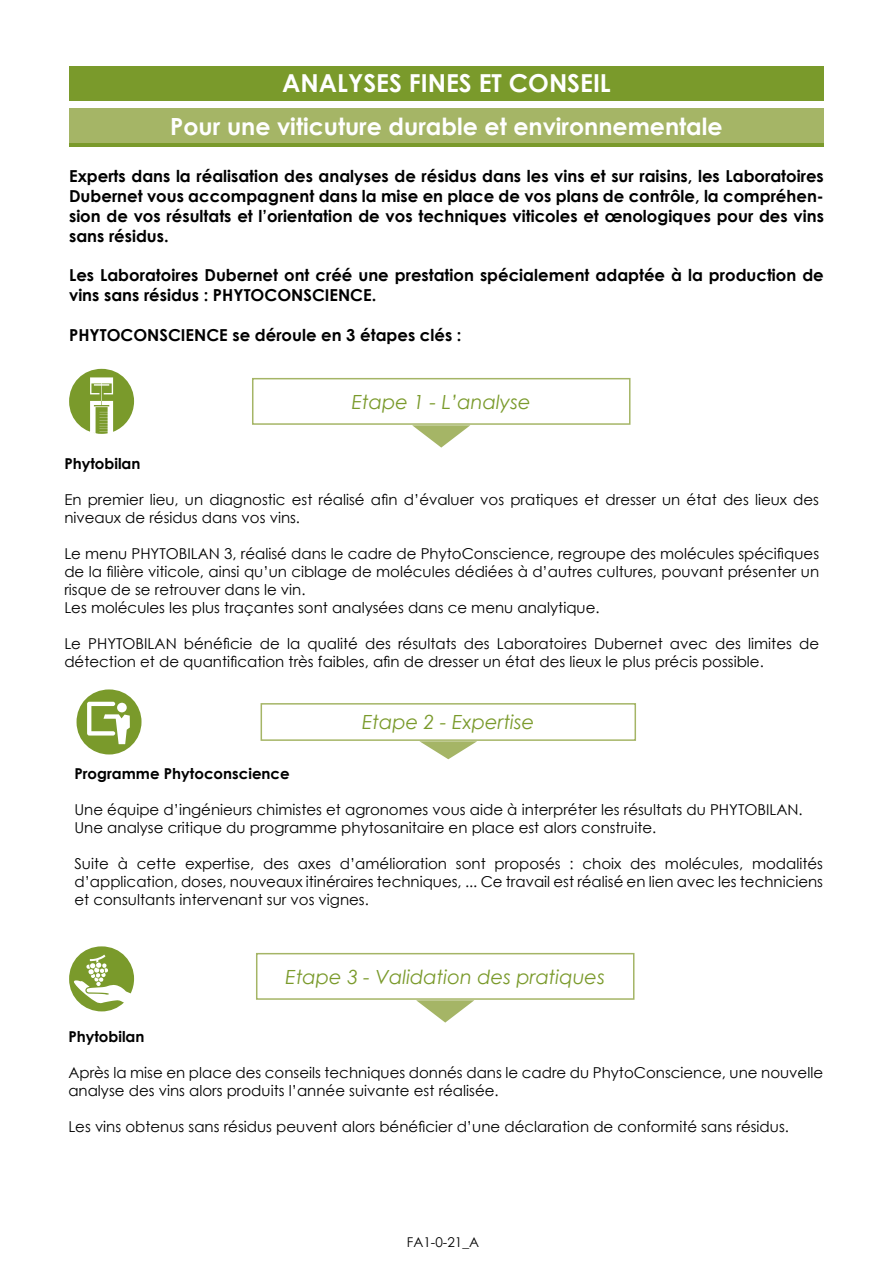
<style>
.page{position:relative;width:893px;height:1263px;background:#fff}
.page>*{position:absolute;margin:0;border:0;box-sizing:border-box;transform-origin:0 0}
.t1{font:700 24.75px "Century Gothic";color:#fff}
.t2{font:700 23.7px "Century Gothic";color:#fff}
.t3{font:italic 19.5px "Century Gothic";color:#7a9a2b}
.t4{font:700 16.5px/19.8px "Century Gothic";color:#000;text-align:justify}
.t5{font:15px/18px "Century Gothic";color:#000}
.t6{font:700 15px "Century Gothic";color:#000}
.t7{font:13.5px "Century Gothic";color:#000}
</style>
<div class="page">
<div style="left:69px;top:113px;width:755px;height:34px;background:#7a9a2b"></div>
<div style="left:69px;top:109px;width:755px;height:34px;background:#a5b566"></div>
<div style="left:69px;top:66px;width:755px;height:34px;background:#7a9a2b"></div>
<svg style="left:412px;top:425px;width:58px;height:23px"></svg>
<div style="left:252px;top:378px;width:378px;height:47px;border:2px solid #a5b566"></div>
<svg style="left:419px;top:741px;width:58px;height:18px"></svg>
<div style="left:261px;top:703px;width:375px;height:38px;border:2px solid #a5b566"></div>
<svg style="left:416px;top:1000px;width:58px;height:22px"></svg>
<div style="left:256px;top:953px;width:378px;height:47px;border:2px solid #a5b566"></div>
<svg style="left:69px;top:946px;width:65px;height:65px"></svg>
<svg style="left:76px;top:689px;width:66px;height:65px"></svg>
<svg style="left:69px;top:369px;width:65px;height:65px"></svg>
<h1 class="t1" style="left:282px;top:65px;width:330px">ANALYSES FINES ET CONSEIL</h1>
<h2 class="t2" style="left:170px;top:108px;width:554px">Pour une viticuture durable et environnementale</h2>
<p class="t4" style="left:69px;top:166px;width:756px">Experts dans la réalisation des analyses de résidus dans les vins et sur raisins, les Laboratoires Dubernet vous accompagnent dans la mise en place de vos plans de contrôle, la compréhen&shy;sion de vos résultats et l’orientation de vos techniques viticoles et œnologiques pour des vins sans résidus.</p>
<p class="t4" style="left:69px;top:265px;width:756px">Les Laboratoires Dubernet ont créé une prestation spécialement adaptée à la production de vins sans résidus : PHYTOCONSCIENCE.</p>
<p class="t4" style="left:69px;top:324px;width:394px">PHYTOCONSCIENCE se déroule en 3 étapes clés :</p>
<h3 class="t3" style="left:352px;top:388px;width:180px">Etape 1 - L’analyse</h3>
<p class="t6" style="left:64px;top:452px;width:78px">Phytobilan</p>
<p class="t5" style="left:64px;top:490px;width:756px">En premier lieu, un diagnostic est réalisé afin d’évaluer vos pratiques et dresser un état des lieux des niveaux de résidus dans vos vins.</p>
<p class="t5" style="left:64px;top:544px;width:756px">Le menu PHYTOBILAN 3, réalisé dans le cadre de PhytoConscience, regroupe des molécules spécifiques de la filière viticole, ainsi qu’un ciblage de molécules dédiées à d’autres cultures, pouvant présenter un risque de se retrouver dans le vin.<br>Les molécules les plus traçantes sont analysées dans ce menu analytique.</p>
<p class="t5" style="left:64px;top:634px;width:756px">Le PHYTOBILAN bénéficie de la qualité des résultats des Laboratoires Dubernet avec des limites de détection et de quantification très faibles, afin de dresser un état des lieux le plus précis possible.</p>
<h3 class="t3" style="left:362px;top:709px;width:174px">Etape 2 - Expertise</h3>
<p class="t6" style="left:74px;top:762px;width:217px">Programme Phytoconscience</p>
<p class="t5" style="left:74px;top:800px;width:730px">Une équipe d’ingénieurs chimistes et agronomes vous aide à interpréter les résultats du PHYTOBILAN.<br>Une analyse critique du programme phytosanitaire en place est alors construite.</p>
<p class="t5" style="left:74px;top:854px;width:750px;text-align:justify">Suite à cette expertise, des axes d’amélioration sont proposés : choix des molécules, modalités d’application, doses, nouveaux itinéraires techniques, ... Ce travail est réalisé en lien avec les techniciens et consultants intervenant sur vos vignes.</p>
<h3 class="t3" style="left:286px;top:963px;width:321px">Etape 3 - Validation des pratiques</h3>
<p class="t6" style="left:68px;top:1025px;width:78px">Phytobilan</p>
<p class="t5" style="left:68px;top:1063px;width:756px">Après la mise en place des conseils techniques donnés dans le cadre du PhytoConscience, une nouvelle analyse des vins alors produits l’année suivante est réalisée.</p>
<p class="t5" style="left:68px;top:1117px;width:722px">Les vins obtenus sans résidus peuvent alors bénéficier d’une déclaration de conformité sans résidus.</p>
<p class="t7" style="left:407px;top:1233px;width:74px">FA1-0-21_A</p>
</div>
